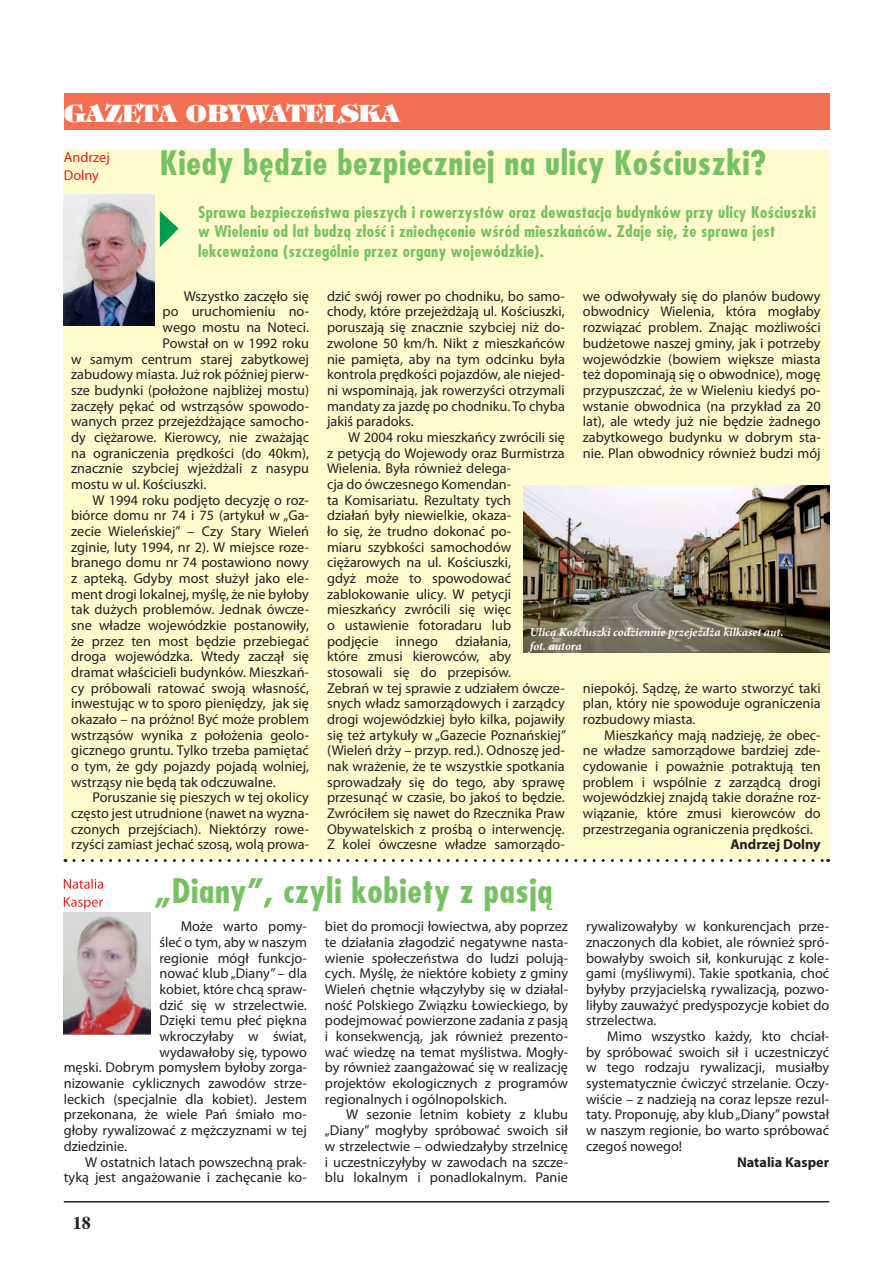
<style>
.page{position:relative;width:893px;height:1263px;background:#fff}
.page>*{position:absolute;margin:0;border:0;box-sizing:border-box;transform-origin:0 0}
.t1{font:700 33px "Fujiyama";letter-spacing:.02em;color:#76c263;scale:1.06 1}
.t2{font:24px "Timpani Heavy";color:#fff}
.t3{font:700 18px "Dutch 801 BT";color:#231f20}
.t4{font:700 15.75px/19.5px "Fujiyama";letter-spacing:.02em;color:#76c263;scale:1.06 1}
.t5{font:14.25px/15.8px "Myriad Pro";color:#231f20;text-align:justify}
.t6{font:700 14.25px "Myriad Pro";color:#231f20}
.t7{font:14.25px/18px "Myriad Pro";color:#ee1d23}
.t8{font:italic 700 12px/13.2px "Minion Pro";color:#fff}
</style>
<div class="page">
<div style="left:63px;top:150px;width:766px;height:709px;background:#fffbcc"></div>
<hr style="left:64px;top:1201px;width:765px;height:1px;background:#231f20">
<div style="left:64px;top:94px;width:765px;height:36px;background:#f36f51"></div>
<img style="left:64px;top:195px;width:90px;height:130px">
<img style="left:524px;top:486px;width:305px;height:167px">
<img style="left:64px;top:912px;width:87px;height:123px">
<svg style="left:160px;top:211px;width:19px;height:36px"></svg>
<svg style="left:74px;top:859px;width:755px;height:3px"></svg>
<svg style="left:64px;top:897px;width:39px;height:12px"></svg>
<svg style="left:64px;top:878px;width:39px;height:11px"></svg>
<h2 class="t2" style="left:64px;top:96px;width:337px">GAZETA OBYWATELSKA</h2>
<p class="t7" style="left:64px;top:148px;width:48px">Andrzej<br>Dolny</p>
<h1 class="t1" style="left:160px;top:141px;width:574px">Kiedy będzie bezpieczniej na ulicy Kościuszki?</h1>
<p class="t4" style="left:198px;top:202px;width:584px">Sprawa bezpieczeństwa pieszych i rowerzystów oraz dewastacja budynków przy ulicy Kościuszki w Wieleniu od lat budzą złość i zniechęcenie wśród mieszkańców. Zdaje się, że sprawa jest lekceważona (szczególnie przez organy wojewódzkie).</p>
<p class="t5" style="left:184px;top:288px;width:127px">Wszystko zaczęło się</p>
<p class="t5" style="left:163px;top:304px;width:148px">po uruchomieniu no-</p>
<p class="t5" style="left:163px;top:319px;width:148px">wego mostu na Noteci.</p>
<p class="t5" style="left:163px;top:335px;width:148px">Powstał on w 1992 roku</p>
<p class="t5" style="left:71px;top:351px;width:239px">w samym centrum starej zabytkowej</p>
<p class="t5" style="left:71px;top:366px;width:239px">zabudowy miasta. Już rok później pierw-</p>
<p class="t5" style="left:71px;top:382px;width:239px">sze budynki (położone najbliżej mostu)</p>
<p class="t5" style="left:71px;top:398px;width:239px">zaczęły pękać od wstrząsów spowodo-</p>
<p class="t5" style="left:71px;top:413px;width:239px">wanych przez przejeżdżające samocho-</p>
<p class="t5" style="left:71px;top:429px;width:239px">dy ciężarowe. Kierowcy, nie zważając</p>
<p class="t5" style="left:71px;top:445px;width:239px">na ograniczenia prędkości (do 40km),</p>
<p class="t5" style="left:71px;top:460px;width:239px">znacznie szybciej wjeżdżali z nasypu</p>
<p class="t5" style="left:71px;top:476px;width:137px">mostu w ul. Kościuszki.</p>
<p class="t5" style="left:92px;top:492px;width:218px">W 1994 roku podjęto decyzję o roz-</p>
<p class="t5" style="left:71px;top:507px;width:239px">biórce domu nr 74 i 75 (artykuł w „Ga-</p>
<p class="t5" style="left:71px;top:523px;width:239px">zecie Wieleńskiej” – Czy Stary Wieleń</p>
<p class="t5" style="left:71px;top:539px;width:239px">zginie, luty 1994, nr 2). W miejsce roze-</p>
<p class="t5" style="left:71px;top:554px;width:239px">branego domu nr 74 postawiono nowy</p>
<p class="t5" style="left:71px;top:570px;width:239px">z apteką. Gdyby most służył jako ele-</p>
<p class="t5" style="left:71px;top:586px;width:239px">ment drogi lokalnej, myślę, że nie byłoby</p>
<p class="t5" style="left:71px;top:601px;width:239px">tak dużych problemów. Jednak ówcze-</p>
<p class="t5" style="left:71px;top:617px;width:239px">sne władze wojewódzkie postanowiły,</p>
<p class="t5" style="left:71px;top:633px;width:239px">że przez ten most będzie przebiegać</p>
<p class="t5" style="left:71px;top:648px;width:239px">droga wojewódzka. Wtedy zaczął się</p>
<p class="t5" style="left:71px;top:664px;width:239px">dramat właścicieli budynków. Mieszkań-</p>
<p class="t5" style="left:71px;top:680px;width:239px">cy próbowali ratować swoją własność,</p>
<p class="t5" style="left:71px;top:695px;width:239px">inwestując w to sporo pieniędzy, jak się</p>
<p class="t5" style="left:71px;top:711px;width:239px">okazało – na próżno! Być może problem</p>
<p class="t5" style="left:71px;top:727px;width:239px">wstrząsów wynika z położenia geolo-</p>
<p class="t5" style="left:71px;top:742px;width:239px">gicznego gruntu. Tylko trzeba pamiętać</p>
<p class="t5" style="left:71px;top:758px;width:239px">o tym, że gdy pojazdy pojadą wolniej,</p>
<p class="t5" style="left:71px;top:774px;width:206px">wstrząsy nie będą tak odczuwalne.</p>
<p class="t5" style="left:92px;top:789px;width:218px">Poruszanie się pieszych w tej okolicy</p>
<p class="t5" style="left:71px;top:805px;width:239px">często jest utrudnione (nawet na wyzna-</p>
<p class="t5" style="left:71px;top:821px;width:239px">czonych przejściach). Niektórzy rowe-</p>
<p class="t5" style="left:71px;top:837px;width:239px">rzyści zamiast jechać szosą, wolą prowa-</p>
<p class="t5" style="left:583px;top:288px;width:239px">we odwoływały się do planów budowy obwodnicy Wielenia, która mogłaby rozwiązać problem. Znając możliwości budżetowe naszej gminy, jak i potrzeby wojewódzkie (bowiem większe miasta też dopominają się o obwodnice), mogę przypuszczać, że w Wieleniu kiedyś po&shy;wstanie obwodnica (na przykład za 20 lat), ale wtedy już nie będzie żadnego zabytkowego budynku w dobrym sta&shy;nie. Plan obwodnicy również budzi mój</p>
<p class="t5" style="left:327px;top:288px;width:239px">dzić swój rower po chodniku, bo samo&shy;chody, które przejeżdżają ul. Kościuszki, poruszają się znacznie szybciej niż do&shy;zwolone 50 km/h. Nikt z mieszkańców nie pamięta, aby na tym odcinku była kontrola prędkości pojazdów, ale niejed&shy;ni wspominają, jak rowerzyści otrzymali mandaty za jazdę po chodniku. To chyba jakiś paradoks.</p>
<p class="t5" style="left:327px;top:429px;width:241px;text-align:left;text-indent:21px">W 2004 roku mieszkańcy zwrócili się z petycją do Wojewody oraz Burmistrza Wielenia. Była również delega-<br>cja do ówczesnego Komendan-<br>ta Komisariatu. Rezultaty tych<br>działań były niewielkie, okaza-<br>ło się, że trudno dokonać po-<br>miaru szybkości samochodów ciężarowych na ul. Kościuszki,<br>gdyż może to spowodować zablokowanie ulicy. W petycji mieszkańcy zwrócili się więc<br>o ustawienie fotoradaru lub podjęcie innego działania,<br>które zmusi kierowców, aby stosowali się do przepisów.<br>Zebrań w tej sprawie z udziałem ówcze&shy;snych władz samorządowych i zarządcy drogi wojewódzkiej było kilka, pojawiły się też artykuły w „Gazecie Poznańskiej” (Wieleń drży – przyp. red.). Odnoszę jed&shy;nak wrażenie, że te wszystkie spotkania sprowadzały się do tego, aby sprawę przesunąć w czasie, bo jakoś to będzie.<br>Zwróciłem się nawet do Rzecznika Praw Obywatelskich z prośbą o interwencję.<br>Z kolei ówczesne władze samorządo-</p>
<p class="t8" style="left:530px;top:626px;width:255px">Ulicą Kościuszki codziennie przejeżdża kilkaset aut. fot. autora</p>
<p class="t5" style="left:583px;top:680px;width:239px">niepokój. Sądzę, że warto stworzyć taki plan, który nie spowoduje ograniczenia rozbudowy miasta.</p>
<p class="t5" style="left:583px;top:727px;width:239px;text-indent:21px">Mieszkańcy mają nadzieję, że obec&shy;ne władze samorządowe bardziej zde&shy;cydowanie i poważnie potraktują ten problem i wspólnie z zarządcą drogi wojewódzkiej znajdą takie doraźne roz&shy;wiązanie, które zmusi kierowców do przestrzegania ograniczenia prędkości.</p>
<p class="t6" style="left:730px;top:835px;width:92px">Andrzej Dolny</p>
<h1 class="t1" style="left:154px;top:869px;width:377px">„Diany”, czyli kobiety z pasją</h1>
<p class="t5" style="left:181px;top:918px;width:128px">Może warto pomy-</p>
<p class="t5" style="left:159px;top:934px;width:149px">śleć o tym, aby w naszym</p>
<p class="t5" style="left:159px;top:950px;width:149px">regionie mógł funkcjo-</p>
<p class="t5" style="left:159px;top:965px;width:149px">nować klub „Diany” – dla</p>
<p class="t5" style="left:159px;top:981px;width:149px">kobiet, które chcą spraw-</p>
<p class="t5" style="left:159px;top:997px;width:149px">dzić się w strzelectwie.</p>
<p class="t5" style="left:159px;top:1012px;width:149px">Dzięki temu płeć piękna</p>
<p class="t5" style="left:159px;top:1028px;width:149px">wkroczyłaby w świat,</p>
<p class="t5" style="left:159px;top:1044px;width:149px">wydawałoby się, typowo</p>
<p class="t5" style="left:64px;top:1059px;width:245px">męski. Dobrym pomysłem byłoby zorga-</p>
<p class="t5" style="left:64px;top:1075px;width:245px">nizowanie cyklicznych zawodów strze-</p>
<p class="t5" style="left:64px;top:1091px;width:245px">leckich (specjalnie dla kobiet). Jestem</p>
<p class="t5" style="left:64px;top:1106px;width:245px">przekonana, że wiele Pań śmiało mo-</p>
<p class="t5" style="left:64px;top:1122px;width:245px">głoby rywalizować z mężczyznami w tej</p>
<p class="t5" style="left:64px;top:1138px;width:65px">dziedzinie.</p>
<p class="t5" style="left:85px;top:1153px;width:223px">W ostatnich latach powszechną prak-</p>
<p class="t5" style="left:64px;top:1169px;width:245px">tyką jest angażowanie i zachęcanie ko-</p>
<p class="t3" style="left:73px;top:1210px;width:19px">18</p>
<p class="t5" style="left:325px;top:918px;width:245px">biet do promocji łowiectwa, aby poprzez te działania złagodzić negatywne nasta&shy;wienie społeczeństwa do ludzi polują&shy;cych. Myślę, że niektóre kobiety z gminy Wieleń chętnie włączyłyby się w działal&shy;ność Polskiego Związku Łowieckiego, by podejmować powierzone zadania z pasją i konsekwencją, jak również prezento&shy;wać wiedzę na temat myślistwa. Mogły&shy;by również zaangażować się w realizację projektów ekologicznych z programów regionalnych i ogólnopolskich.</p>
<p class="t5" style="left:325px;top:1106px;width:245px;text-indent:21px">W sezonie letnim kobiety z klubu „Diany” mogłyby spróbować swoich sił w strzelectwie – odwiedzałyby strzelnicę i uczestniczyłyby w zawodach na szcze&shy;blu lokalnym i ponadlokalnym. Panie</p>
<p class="t5" style="left:586px;top:918px;width:245px">rywalizowałyby w konkurencjach prze&shy;znaczonych dla kobiet, ale również spró&shy;bowałyby swoich sił, konkurując z kole&shy;gami (myśliwymi). Takie spotkania, choć byłyby przyjacielską rywalizacją, pozwo&shy;liłyby zauważyć predyspozycje kobiet do strzelectwa.</p>
<p class="t5" style="left:586px;top:1028px;width:245px;text-indent:21px">Mimo wszystko każdy, kto chciał&shy;by spróbować swoich sił i uczestniczyć w tego rodzaju rywalizacji, musiałby systematycznie ćwiczyć strzelanie. Oczy&shy;wiście – z nadzieją na coraz lepsze rezul&shy;taty. Proponuję, aby klub „Diany” powstał w naszym regionie, bo warto spróbować czegoś nowego!</p>
<p class="t6" style="left:737px;top:1152px;width:94px">Natalia Kasper</p>
</div>
